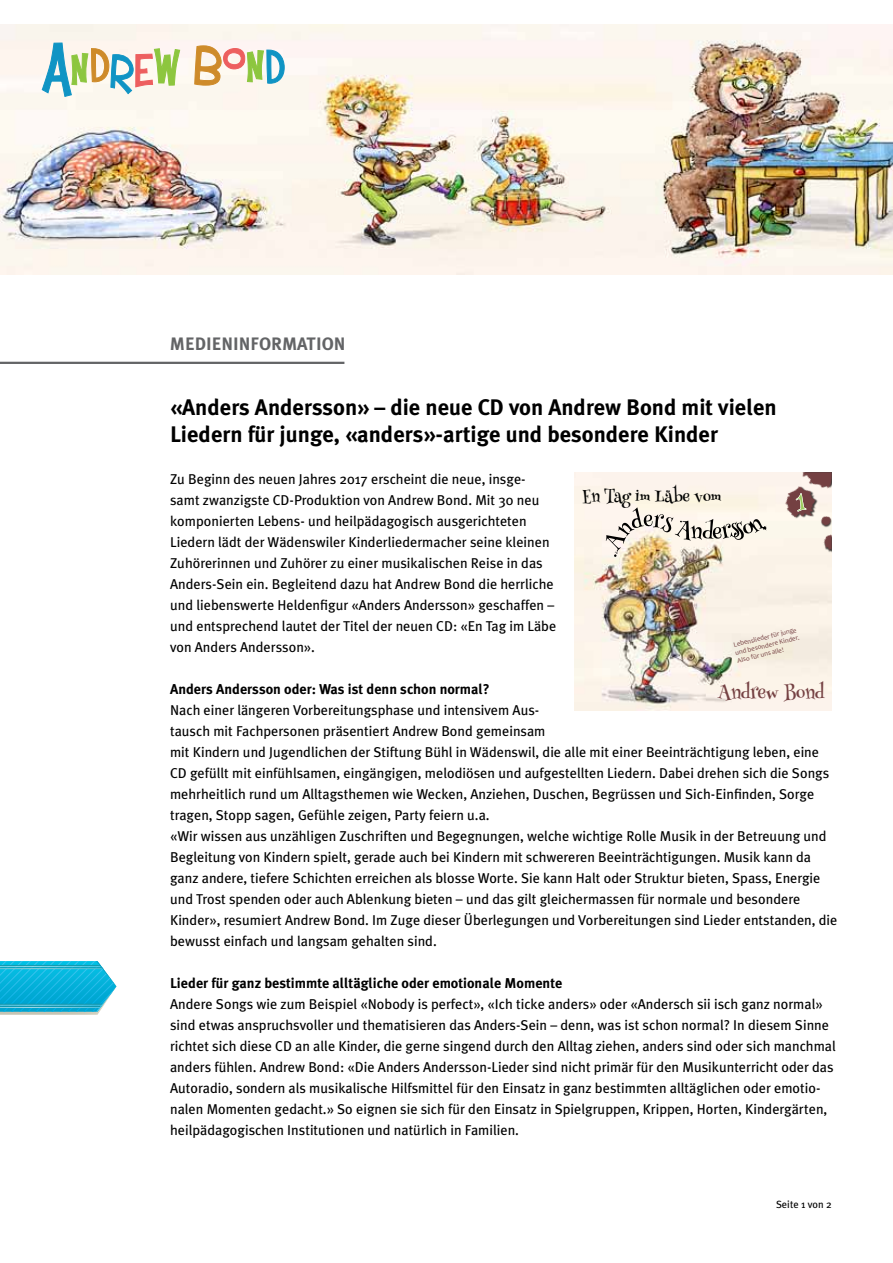
<style>
.page{position:relative;width:893px;height:1263px;background:#fff}
.page>*{position:absolute;margin:0;border:0;box-sizing:border-box;transform-origin:0 0}
.t1{font:700 22.5px/27px "Meta Plus";color:#000}
.t2{font:18.9px "Henny Penny";color:#9ccd5d}
.t3{font:700 18px "Meta Plus";color:#636466}
.t4{font:18px "Henny Penny";color:#754143}
.t5{font:15.6px "Henny Penny";color:#000}
.t6{font:14.25px/21px "Meta Plus";color:#000}
.t7{font:700 14.25px "Meta Plus";color:#000}
.t8{font:10.5px "Meta Plus";color:#000}
.t9{font:6.75px/8.1px "Candara";color:#754143}
</style>
<div class="page">
<img style="left:0;top:24px;width:893px;height:250px">
<svg style="left:0;top:961px;width:117px;height:54px;background:#2eb9da"></svg>
<hr style="left:0;top:362px;width:344px;height:2px;background:#636466">
<img style="left:574px;top:472px;width:258px;height:238px">
<svg style="left:606px;top:507px;width:161px;height:50px;background:#ddd4c5"></svg>
<img style="left:807px;top:513px;width:25px;height:41px">
<img style="left:781px;top:479px;width:48px;height:44px">
<img style="left:796px;top:472px;width:36px;height:27px">
<svg style="left:795px;top:493px;width:12px;height:19px"></svg>
<svg style="left:42px;top:43px;width:139px;height:54px"></svg>
<svg style="left:194px;top:45px;width:91px;height:41px"></svg>
<p class="t3" style="left:170px;top:334px;width:177px">MEDIENINFORMATION</p>
<h1 class="t1" style="left:170px;top:393px;width:608px">«Anders Andersson» – die neue CD von Andrew Bond mit vielen<br>Liedern für junge, «anders»-artige und besondere Kinder</h1>
<p class="t6" style="left:170px;top:469px;width:388px">Zu Beginn des neuen Jahres 2017 erscheint die neue, insge&shy;samt zwanzigste CD-Produktion von Andrew Bond. Mit 30 neu komponierten Lebens- und heilpädagogisch ausgerichteten Liedern lädt der Wädenswiler Kinderliedermacher seine kleinen Zuhörerinnen und Zuhörer zu einer musikalischen Reise in das Anders-Sein ein. Begleitend dazu hat Andrew Bond die herrliche und liebenswerte Heldenfigur «Anders Andersson» geschaffen – und entsprechend lautet der Titel der neuen CD: «En Tag im Läbe von Anders Andersson».</p>
<p class="t7" style="left:170px;top:681px;width:321px">Anders Andersson oder: Was ist denn schon normal?</p>
<p class="t6" style="left:170px;top:700px;width:669px">Nach einer längeren Vorbereitungsphase und intensivem Aus-<br>tausch mit Fachpersonen präsentiert Andrew Bond gemeinsam<br>mit Kindern und Jugendlichen der Stiftung Bühl in Wädenswil, die alle mit einer Beeinträchtigung leben, eine CD gefüllt mit einfühlsamen, eingängigen, melodiösen und aufgestellten Liedern. Dabei drehen sich die Songs mehrheitlich rund um Alltagsthemen wie Wecken, Anziehen, Duschen, Begrüssen und Sich-Einfinden, Sorge tragen, Stopp sagen, Gefühle zeigen, Party feiern u.a.<br>«Wir wissen aus unzähligen Zuschriften und Begegnungen, welche wichtige Rolle Musik in der Betreuung und Begleitung von Kindern spielt, gerade auch bei Kindern mit schwereren Beeinträchtigungen. Musik kann da ganz andere, tiefere Schichten erreichen als blosse Worte. Sie kann Halt oder Struktur bieten, Spass, Energie und Trost spenden oder auch Ablenkung bieten – und das gilt gleichermassen für normale und besondere Kinder», resumiert Andrew Bond. Im Zuge dieser Überlegungen und Vorbereitungen sind Lieder entstanden, die bewusst einfach und langsam gehalten sind.</p>
<p class="t7" style="left:170px;top:975px;width:394px">Lieder für ganz bestimmte alltägliche oder emotionale Momente</p>
<p class="t6" style="left:170px;top:994px;width:667px">Andere Songs wie zum Beispiel «Nobody is perfect», «Ich ticke anders» oder «Andersch sii isch ganz normal» sind etwas anspruchsvoller und thematisieren das Anders-Sein – denn, was ist schon normal? In diesem Sinne richtet sich diese CD an alle Kinder, die gerne singend durch den Alltag ziehen, anders sind oder sich manchmal anders fühlen. Andrew Bond: «Die Anders Andersson-Lieder sind nicht primär für den Musikunterricht oder das Autoradio, sondern als musikalische Hilfsmittel für den Einsatz in ganz bestimmten alltäglichen oder emotio&shy;nalen Momenten gedacht.» So eignen sie sich für den Einsatz in Spielgruppen, Krippen, Horten, Kindergärten, heilpädagogischen Institutionen und natürlich in Familien.</p>
<p class="t5" style="left:582px;top:487px;width:141px">En Tag im Läbe vom</p>
<h2 class="t2" style="left:796px;top:492px;width:11px">1</h2>
<p class="t9" style="left:733px;top:640px;width:67px;rotate:-13deg">Lebenslieder für junge und besondere Kinder.<br>Also für uns alle!</p>
<p class="t4" style="left:718px;top:682px;width:109px">Andrew Bond</p>
<p class="t8" style="left:776px;top:1198px;width:57px">Seite 1 von 2</p>
</div>
